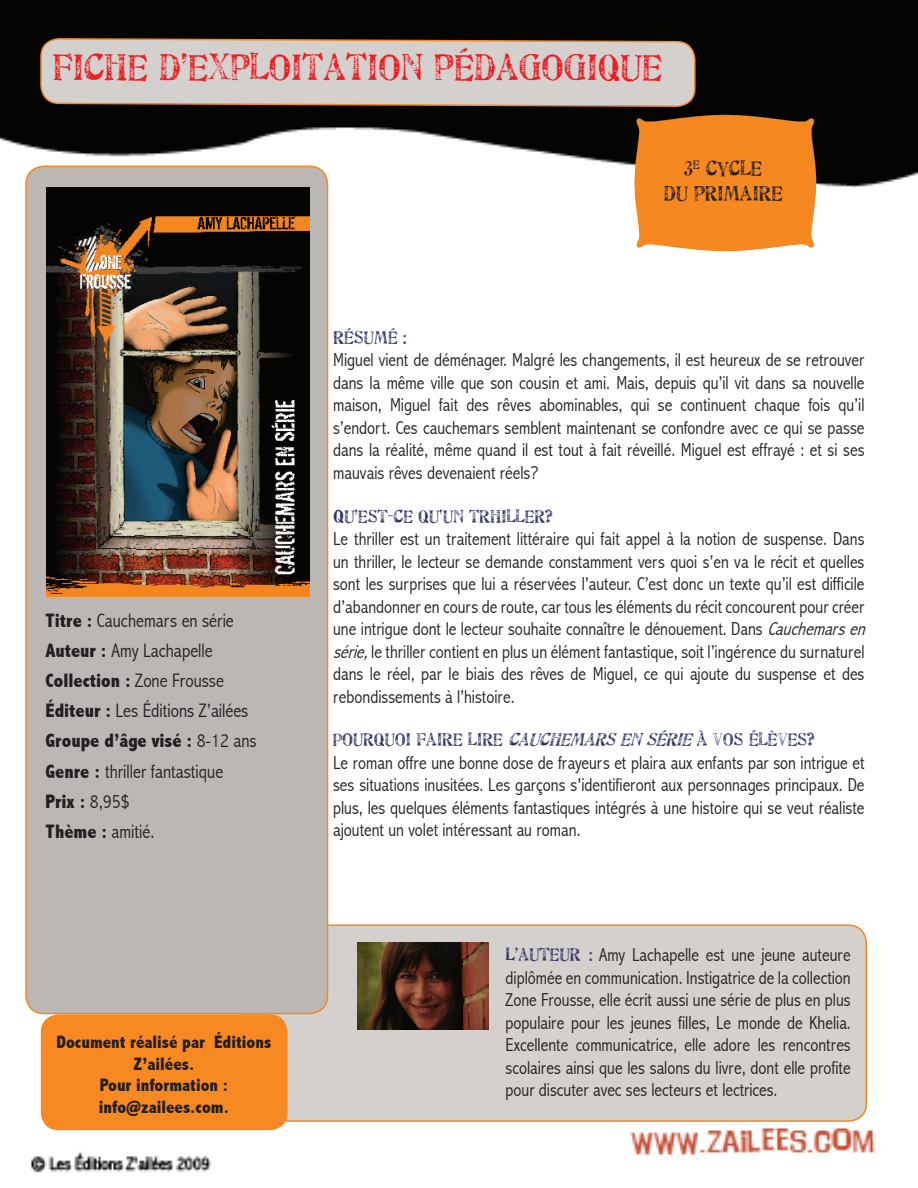
<style>
.page{position:relative;width:918px;height:1188px;background:#fff}
.page>*{position:absolute;margin:0;border:0;box-sizing:border-box;transform-origin:0 0}
.t1{font:500 37.5px "Artistamp";color:#ee1e23}
.t2{font:500 21px/25.2px "Artistamp";color:#231f20;text-align:center}
.t3{font:300 condensed 19.5px/30.2px "Abadi";color:#231f20}
.t4{font:300 condensed 18.75px/22.5px "Abadi";color:#231f20;text-align:justify}
.t5{font:500 18px "Artistamp";color:#303366}
.t6{font:800 condensed 18px/21.6px "Abadi";color:#231f20;text-align:center}
.s1{font-weight:800}
.s2{font-style:italic}
.s3{font-family:"Artistamp";font-weight:500;font-stretch:normal;font-size:18px;color:#303366}
</style>
<div class="page">
<img style="left:0;top:1px;width:918px;height:1172px">
<div style="left:242px;top:925px;width:624px;height:196px;background:#d4d0cd;border-radius:18px"></div>
<div style="left:241px;top:924px;width:626px;height:198px;border:2px solid #f58822;border-radius:18px"></div>
<div style="left:26px;top:166px;width:302px;height:848px;background:#bab7b5;border-radius:18px"></div>
<div style="left:25px;top:166px;width:303px;height:848px;border:2px solid #f58822;border-radius:18px"></div>
<svg style="left:40px;top:37px;width:656px;height:71px;background:#c5bdb5"></svg>
<div style="left:41px;top:1014px;width:247px;height:116px;background:#f68922;border-radius:18px"></div>
<img style="left:617px;top:79px;width:216px;height:216px">
<img style="left:357px;top:942px;width:131px;height:87px">
<img style="left:46px;top:187px;width:263px;height:410px">
<h1 class="t1" style="left:52px;top:47px;width:611px">FICHE D’EXPLOITATION PÉDAGOGIQUE</h1>
<p class="t3" style="left:46px;top:605px;width:213px"><span class="s1">Titre :</span> Cauchemars en série<br><span class="s1">Auteur :</span> Amy Lachapelle<br><span class="s1">Collection :</span> Zone Frousse<br><span class="s1">Éditeur :</span> Les Éditions Z’ailées<br><span class="s1">Groupe d’âge visé :</span> 8-12 ans<br><span class="s1">Genre :</span> thriller fantastique<br><span class="s1">Prix :</span> 8,95$<br><span class="s1">Thème :</span> amitié.</p>
<p class="t6" style="left:56px;top:1031px;width:216px">Document réalisé par Éditions<br>Z’ailées.<br>Pour information : info@zailees.com.</p>
<p class="t2" style="left:663px;top:155px;width:120px">3<sup>E</sup> CYCLE<br>DU PRIMAIRE</p>
<p class="t5" style="left:333px;top:328px;width:75px">RÉSUMÉ :</p>
<p class="t4" style="left:333px;top:349px;width:533px">Miguel vient de déménager. Malgré les changements, il est heureux de se retrouver dans la même ville que son cousin et ami. Mais, depuis qu’il vit dans sa nouvelle maison, Miguel fait des rêves abominables, qui se continuent chaque fois qu’il s’endort. Ces cauchemars semblent maintenant se confondre avec ce qui se passe dans la réalité, même quand il est tout à fait réveillé. Miguel est effrayé : et si ses mauvais rêves devenaient réels?</p>
<p class="t5" style="left:333px;top:507px;width:221px">QU’EST-CE QU’UN TRHILLER?</p>
<p class="t4" style="left:333px;top:528px;width:539px;text-align:left">Le thriller est un traitement littéraire qui fait appel à la notion de suspense. Dans un thriller, le lecteur se demande constamment vers quoi s’en va le récit et quelles sont les surprises que lui a réservées l’auteur. C’est donc un texte qu’il est difficile d’abandonner en cours de route, car tous les éléments du récit concourent pour créer une intrigue dont le lecteur souhaite connaître le dénouement. Dans <span class="s2">Cauchemarsen série,</span>le thriller contient en plus un élément fantastique, soit l’ingérence du surnaturel dans le réel, par le biais des rêves de Miguel, ce qui ajoute du suspense et des rebondissements à l’histoire.</p>
<p class="t5" style="left:333px;top:730px;width:483px">POURQUOI FAIRE LIRE <span class="s2">CAUCHEMARS EN SÉRIE</span> À VOS ÉLÈVES?</p>
<p class="t4" style="left:333px;top:751px;width:533px">Le roman offre une bonne dose de frayeurs et plaira aux enfants par son intrigue et ses situations inusitées. Les garçons s'identifieront aux personnages principaux. De plus, les quelques éléments fantastiques intégrés à une histoire qui se veut réaliste ajoutent un volet intéressant au roman.</p>
<p class="t4" style="left:506px;top:944px;width:347px"><span class="s3">L’AUTEUR :</span> Amy Lachapelle est une jeune auteure diplômée en communication. Instigatrice de la collection Zone Frousse, elle écrit aussi une série de plus en plus populaire pour les jeunes filles, Le monde de Khelia.<br>Excellente communicatrice, elle adore les rencontres scolaires ainsi que les salons du livre, dont elle profite pour discuter avec ses lecteurs et lectrices.</p>
</div>
